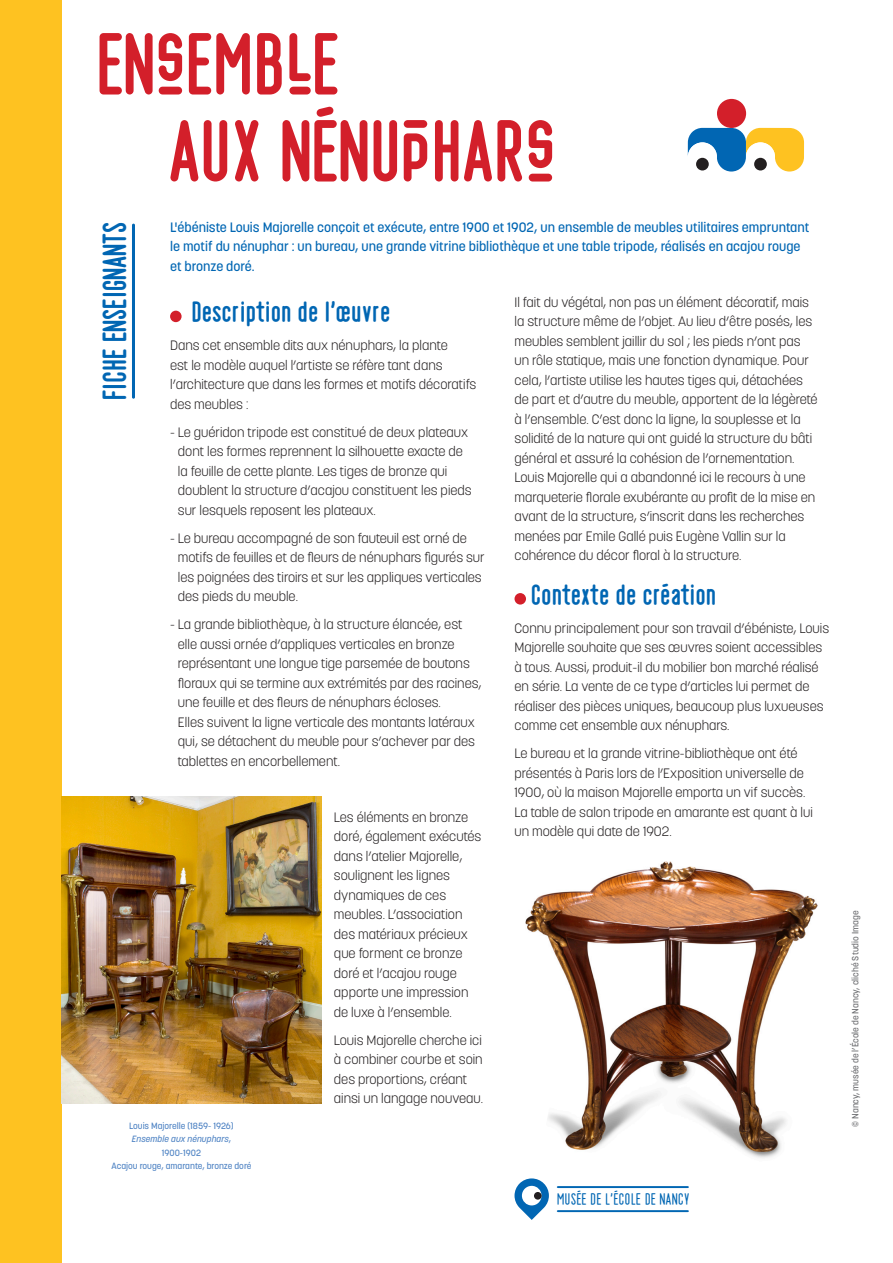
<style>
.page{position:relative;width:893px;height:1263px;background:#fff}
.page>*{position:absolute;margin:0;border:0;box-sizing:border-box;transform-origin:0 0}
.t1{font:700 90px/87px "Playtime";color:#d31f2a}
.t2{font:700 34.65px "Playtime";color:#0166b3}
.labeur{font:700 30px "Playtime";color:#0166b3}
.t3{font:17.55px "Playtime";color:#0166b3}
.labeur-2{font:300 13.5px/19.5px "Korolev";color:#231f20}
.t4{font:500 13.5px/19.5px "Korolev";color:#0166b3}
.t5{font:500 9px "Korolev";color:#5084c4}
.t6{font:500 9px "Korolev";color:#6c6d70}
.t7{font:italic 500 9px "Korolev";color:#5084c4}
.s1{font-style:normal}
</style>
<div class="page">
<div style="left:170px;top:311px;width:12px;height:11px;background:#d31f2a;border-radius:50%"></div>
<div style="left:514px;top:593px;width:12px;height:11px;background:#d31f2a;border-radius:50%"></div>
<hr style="left:132px;top:224px;width:3px;height:175px;background:#0166b3">
<svg style="left:688px;top:99px;width:116px;height:73px"></svg>
<div style="left:0;top:0;width:62px;height:1263px;background:#fec221"></div>
<hr style="left:557px;top:1210px;width:132px;height:2px;background:#0166b3">
<hr style="left:557px;top:1186px;width:132px;height:2px;background:#0166b3">
<svg style="left:514px;top:1178px;width:35px;height:42px"></svg>
<div style="left:534px;top:1192px;width:8px;height:7px;background:#231f20;border-radius:50%"></div>
<img style="left:62px;top:796px;width:259px;height:307px">
<img style="left:525px;top:861px;width:293px;height:297px">
<p class="t1" style="left:169px;top:20px;width:389px;text-indent:-72px">ENSEMBLE<br>AUX NÉNUPHARS</p>
<p class="t2" style="left:95px;top:400px;width:180px;rotate:-90deg">FICHE ENSEIGNANTS</p>
<p class="t4" style="left:170px;top:217px;width:641px">L'ébéniste Louis Majorelle conçoit et exécute, entre 1900 et 1902, un ensemble de meubles utilitaires empruntant le motif du nénuphar : un bureau, une grande vitrine bibliothèque et une table tripode, réalisés en acajou rouge et bronze doré.</p>
<p class="labeur" style="left:191px;top:295px;width:201px">Description de l’œuvre</p>
<p class="labeur-2" style="left:170px;top:336px;width:308px">Dans cet ensemble dits aux nénuphars, la plante<br>est le modèle auquel l’artiste se réfère tant dans l’architecture que dans les formes et motifs décoratifs des meubles :</p>
<p class="labeur-2" style="left:178px;top:422px;width:295px;text-indent:-8px">- Le guéridon tripode est constitué de deux plateaux dont les formes reprennent la silhouette exacte de la feuille de cette plante. Les tiges de bronze qui doublent la structure d’acajou constituent les pieds sur lesquels reposent les plateaux.</p>
<p class="labeur-2" style="left:178px;top:528px;width:308px;text-indent:-8px">- Le bureau accompagné de son fauteuil est orné de motifs de feuilles et de fleurs de nénuphars figurés sur les poignées des tiroirs et sur les appliques verticales des pieds du meuble.</p>
<p class="labeur-2" style="left:178px;top:615px;width:305px;text-indent:-8px">- La grande bibliothèque, à la structure élancée, est elle aussi ornée d’appliques verticales en bronze représentant une longue tige parsemée de boutons floraux qui se termine aux extrémités par des racines, une feuille et des fleurs de nénuphars écloses.<br>Elles suivent la ligne verticale des montants latéraux qui, se détachent du meuble pour s’achever par des tablettes en encorbellement.</p>
<p class="labeur-2" style="left:334px;top:807px;width:149px">Les éléments en bronze doré, également exécutés dans l’atelier Majorelle, soulignent les lignes dynamiques de ces meubles. L’association des matériaux précieux que forment ce bronze doré et l’acajou rouge apporte une impression de luxe à l’ensemble.</p>
<p class="labeur-2" style="left:334px;top:1030px;width:151px">Louis Majorelle cherche ici à combiner courbe et soin des proportions, créant ainsi un langage nouveau.</p>
<p class="labeur-2" style="left:514px;top:292px;width:305px">Il fait du végétal, non pas un élément décoratif, mais la structure même de l’objet. Au lieu d’être posés, les meubles semblent jaillir du sol ; les pieds n’ont pas un rôle statique, mais une fonction dynamique. Pour cela, l’artiste utilise les hautes tiges qui, détachées de part et d’autre du meuble, apportent de la légèreté à l’ensemble. C’est donc la ligne, la souplesse et la solidité de la nature qui ont guidé la structure du bâti général et assuré la cohésion de l’ornementation.<br>Louis Majorelle qui a abandonné ici le recours à une marqueterie florale exubérante au profit de la mise en avant de la structure, s’inscrit dans les recherches menées par Emile Gallé puis Eugène Vallin sur la cohérence du décor floral à la structure.</p>
<p class="labeur" style="left:531px;top:577px;width:187px">Contexte de création</p>
<p class="labeur-2" style="left:514px;top:618px;width:316px">Connu principalement pour son travail d’ébéniste, Louis Majorelle souhaite que ses œuvres soient accessibles à tous. Aussi, produit-il du mobilier bon marché réalisé en série. La vente de ce type d’articles lui permet de réaliser des pièces uniques, beaucoup plus luxueuses comme cet ensemble aux nénuphars.</p>
<p class="labeur-2" style="left:514px;top:743px;width:300px">Le bureau et la grande vitrine-bibliothèque ont été présentés à Paris lors de l’Exposition universelle de 1900, où la maison Majorelle emporta un vif succès.<br>La table de salon tripode en amarante est quant à lui un modèle qui date de 1902.</p>
<p class="t5" style="left:129px;top:1120px;width:106px">Louis Majorelle (1859- 1926)</p>
<p class="t7" style="left:132px;top:1133px;width:101px">Ensemble aux nénuphars<span class="s1">,</span></p>
<p class="t5" style="left:162px;top:1147px;width:41px">1900-1902</p>
<p class="t5" style="left:111px;top:1160px;width:142px">Acajou rouge, amarante, bronze doré</p>
<p class="t3" style="left:557px;top:1189px;width:135px">MUSÉE DE L'ÉCOLE DE NANCY</p>
<p class="t6" style="left:850px;top:1127px;width:218px;rotate:-90deg">© Nancy, musée de l’École de Nancy, cliché Studio Image</p>
</div>
